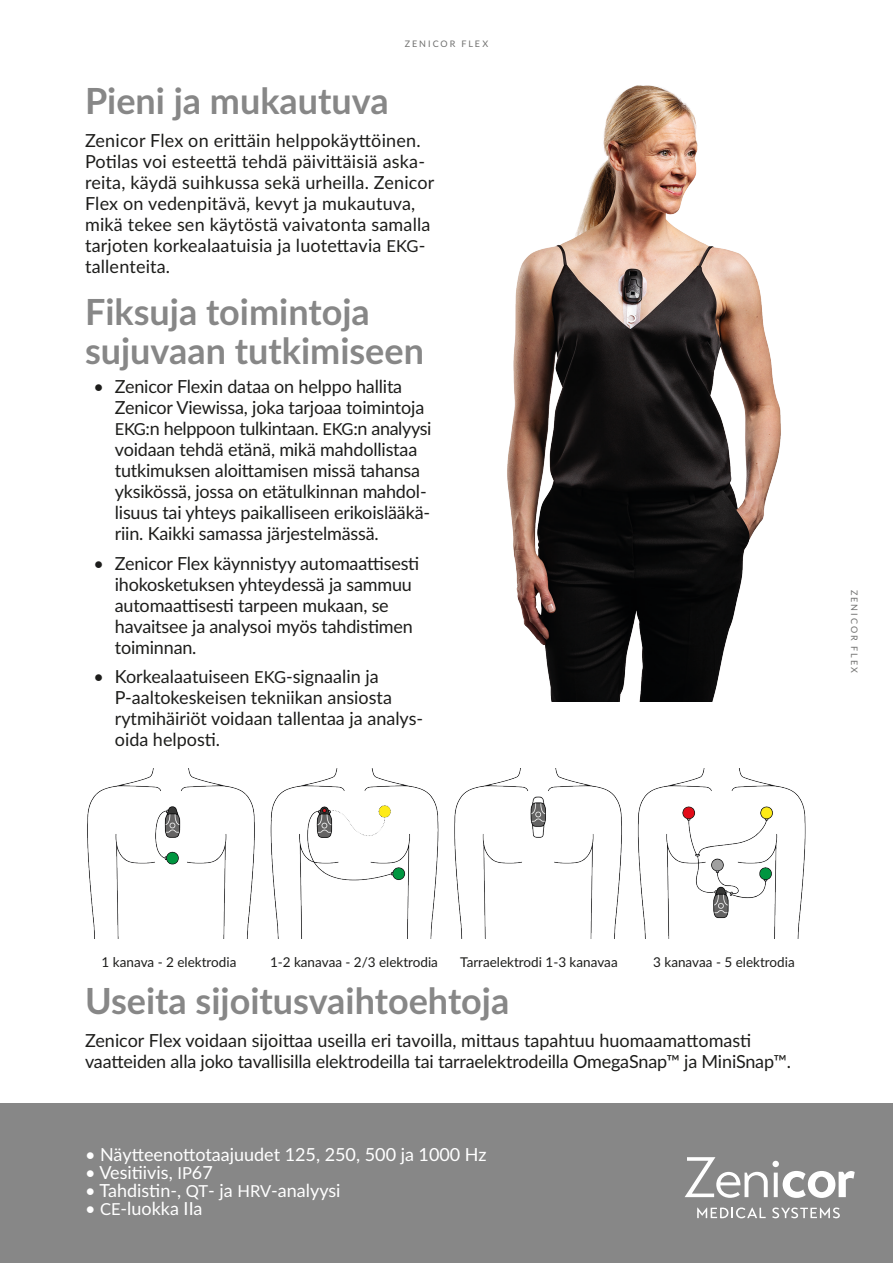
<style>
.page{position:relative;width:893px;height:1263px;background:#fff}
.page>*{position:absolute;margin:0;border:0;box-sizing:border-box;transform-origin:0 0}
.t1{font:700 36px/39px "Lato";color:#878787}
.t2{font:18px/21px "Lato";letter-spacing:-.01em;color:#1d1d1b}
.t3{font:18px/21px "Lato";letter-spacing:.01em;color:#1d1d1b}
.t4{font:18px "Lato";color:#fff}
.t5{font:13.5px "Lato";color:#1d1d1b}
.Paginering{font:9px "Lato";letter-spacing:.225em;color:#70706f}
.s1{font-size:16.5px}
</style>
<div class="page">
<div style="left:0;top:1103px;width:893px;height:160px;background:#878787"></div>
<svg style="left:697px;top:1207px;width:69px;height:11px"></svg>
<svg style="left:772px;top:1207px;width:68px;height:11px"></svg>
<svg style="left:685px;top:1157px;width:170px;height:41px"></svg>
<img style="left:87px;top:768px;width:719px;height:170px">
<img style="left:507px;top:85px;width:274px;height:616px">
<p class="Paginering" style="left:405px;top:37px;width:85px">ZENICOR FLEX</p>
<p class="t1" style="left:85px;top:80px;width:305px">Pieni ja mukautuva</p>
<p class="t3" style="left:85px;top:129px;width:351px">Zenicor Flex on erittäin helppokäyttöinen.<br>Potilas voi esteettä tehdä päivittäisiä aska&shy;reita, käydä suihkussa sekä urheilla. Zenicor Flex on vedenpitävä, kevyt ja mukautuva, mikä tekee sen käytöstä vaivatonta samalla tarjoten korkealaatuisia ja luotettavia <span class="s1">EKG&shy;</span>tallenteita.</p>
<p class="t1" style="left:85px;top:290px;width:340px">Fiksuja toimintoja sujuvaan tutkimiseen</p>
<p class="t2" style="left:115px;top:375px;width:318px;text-indent:-21px">• Zenicor Flexin dataa on helppo hallita Zenicor Viewissa, joka tarjoaa toimintoja <span class="s1">EKG</span>:n helppoon tulkintaan. <span class="s1">EKG</span>:n analyysi voidaan tehdä etänä, mikä mahdollistaa tutkimuksen aloittamisen missä tahansa yksikössä, jossa on etätulkinnan mahdol&shy;lisuus tai yhteys paikalliseen erikoislääkä&shy;riin. Kaikki samassa järjestelmässä.</p>
<p class="t2" style="left:115px;top:552px;width:306px;text-indent:-21px">• Zenicor Flex käynnistyy automaattisesti ihokosketuksen yhteydessä ja sammuu automaattisesti tarpeen mukaan, se havaitsee ja analysoi myös tahdistimen toiminnan.</p>
<p class="t2" style="left:115px;top:665px;width:310px;text-indent:-21px">• Korkealaatuiseen <span class="s1">EKG</span>-signaalin ja P-aaltokeskeisen tekniikan ansiosta rytmihäiriöt voidaan tallentaa ja analys&shy;oida helposti.</p>
<p class="Paginering" style="left:861px;top:590px;width:85px;rotate:90deg">ZENICOR FLEX</p>
<p class="t5" style="left:102px;top:952px;width:136px">1 kanava - 2 elektrodia</p>
<p class="t5" style="left:270px;top:952px;width:169px">1-2 kanavaa - 2/3 elektrodia</p>
<p class="t5" style="left:460px;top:952px;width:159px">Tarraelektrodi 1-3 kanavaa</p>
<p class="t5" style="left:653px;top:952px;width:143px">3 kanavaa - 5 elektrodia</p>
<p class="t1" style="left:85px;top:980px;width:426px">Useita sijoitusvaihtoehtoja</p>
<p class="t2" style="left:85px;top:1029px;width:707px">Zenicor Flex voidaan sijoittaa useilla eri tavoilla, mittaus tapahtuu huomaamattomasti vaatteiden alla joko tavallisilla elektrodeilla tai tarraelektrodeilla OmegaSnap™ ja MiniSnap™.</p>
<p class="t4" style="left:85px;top:1142px;width:403px">• Näytteenottotaajuudet 125, 250, 500 ja 1000 Hz</p>
<p class="t4" style="left:85px;top:1160px;width:129px">• Vesitiivis, <span class="s1">IP</span>67</p>
<p class="t4" style="left:85px;top:1178px;width:257px">• Tahdistin-, <span class="s1">QT</span>- ja <span class="s1">HRV</span>-analyysi</p>
<p class="t4" style="left:85px;top:1196px;width:119px">• <span class="s1">CE</span>-luokka IIa</p>
</div>
